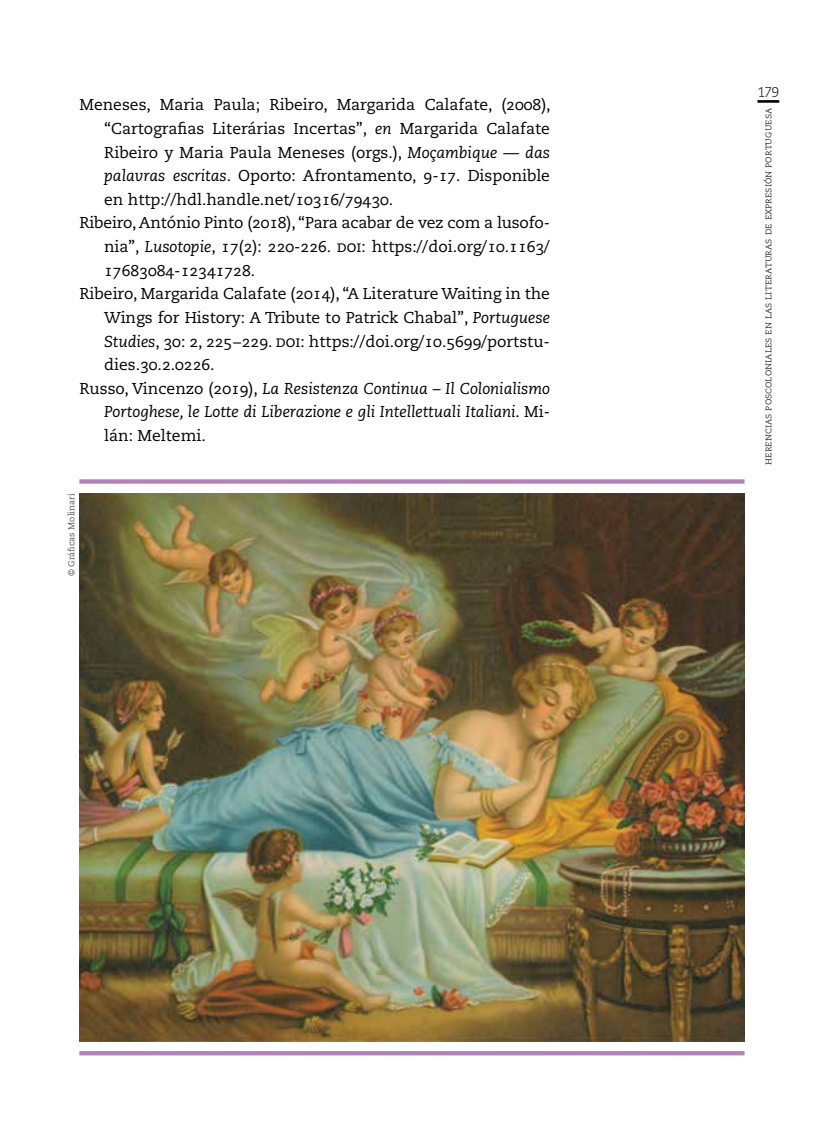
<style>
.page{position:relative;width:819px;height:1141px;background:#fff}
.page>*{position:absolute;margin:0;border:0;box-sizing:border-box;transform-origin:0 0}
.t1{font:15.75px "Caecilia LT Std";color:#000}
.t2{font:italic 15.75px "Caecilia LT Std";color:#000}
.t3{font:300 14px "Caecilia LT Std";color:#000}
.t4{font:300 10.5px "Caecilia LT Std";color:#000}
.t5{font:8.75px "Caecilia LT Std";color:#58595b}
.s1{font-style:italic}
.s2{font-style:normal}
</style>
<div class="page">
<img style="left:79px;top:494px;width:665px;height:547px">
<div style="left:79px;top:479px;width:665px;height:5px;background:#b382b9"></div>
<hr style="left:79px;top:1051px;width:665px;height:4px;background:#b382b9">
<hr style="left:757px;top:100px;width:22px;height:3px;background:#000">
<p class="t1" style="left:79px;top:96px;width:473px">Meneses, Maria Paula; Ribeiro, Margarida Calafate, (2008),</p>
<p class="t1" style="left:104px;top:119px;width:447px">“Cartografias Literárias Incertas”, <span class="s1">en</span> Margarida Calafate</p>
<p class="t1" style="left:104px;top:143px;width:447px">Ribeiro y Maria Paula Meneses (orgs.), <span class="s1">Moçambique — das</span></p>
<p class="t1" style="left:104px;top:167px;width:447px"><span class="s1">palavras escritas</span>. Oporto: Afrontamento, 9-17. Disponible</p>
<p class="t1" style="left:104px;top:190px;width:290px">en http://hdl.handle.net/10316/79430.</p>
<p class="t1" style="left:79px;top:214px;width:472px">Ribeiro, António Pinto (2018), “Para acabar de vez com a lusofo-</p>
<p class="t1" style="left:104px;top:237px;width:447px">nia”, <span class="s1">Lusotopie</span>, 17(2): 220-226. doi: https://doi.org/10.1163/</p>
<p class="t1" style="left:104px;top:261px;width:152px">17683084-12341728.</p>
<p class="t1" style="left:79px;top:285px;width:472px">Ribeiro, Margarida Calafate (2014), “A Literature Waiting in the</p>
<p class="t1" style="left:104px;top:308px;width:447px">Wings for History: A Tribute to Patrick Chabal”, <span class="s1">Portuguese</span></p>
<p class="t1" style="left:104px;top:332px;width:447px"><span class="s1">Studies</span>, 30: 2, 225−229. doi: https://doi.org/10.5699/portstu-</p>
<p class="t1" style="left:104px;top:356px;width:112px">dies.30.2.0226.</p>
<p class="t2" style="left:79px;top:379px;width:472px"><span class="s2">Russo, Vincenzo (2019),</span> La Resistenza Continua – Il Colonialismo</p>
<p class="t2" style="left:104px;top:403px;width:447px">Portoghese, le Lotte di Liberazione e gli Intellettuali Italiani<span class="s2">. Mi-</span></p>
<p class="t1" style="left:104px;top:426px;width:103px">lán: Meltemi.</p>
<p class="t5" style="left:66px;top:576px;width:84px;rotate:-90deg">© Gráficas Molinari</p>
<p class="t3" style="left:757px;top:85px;width:23px">179</p>
<p class="t4" style="left:762px;top:465px;width:359px;rotate:-90deg">Herencias poscoloniales en las literaturas de expresión portuguesa</p>
</div>
